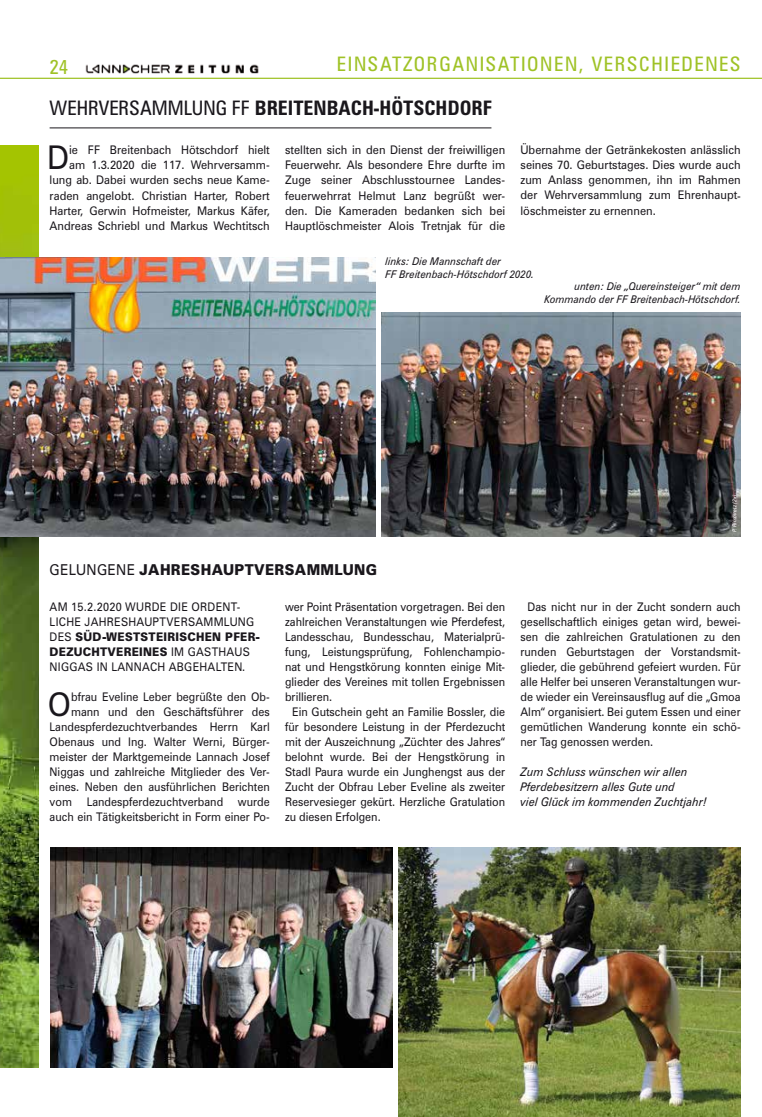
<style>
.page{position:relative;width:762px;height:1117px;background:#fff}
.page>*{position:absolute;margin:0;border:0;box-sizing:border-box;transform-origin:0 0}
.t1{font:32.75px "Zurich BT";color:#1a171c;scale:.94 1}
.t2{font:32.75px "Zurich BT";color:#1a171c;scale:.92 1}
.t3{font:condensed 20px "Zurich BT";letter-spacing:.08em;color:#9fc226}
.t4{font:700 condensed 20px "Zurich BT";color:#1a171c}
.t5{font:condensed 20px "Zurich BT";color:#1a171c}
.t6{font:900 15px "Zurich BT";letter-spacing:.025em;color:#1a171c;scale:.92 1}
.t7{font:15px "Zurich BT";color:#1a171c;scale:.92 1}
.t8{font:11.88px/15px "Zurich BT";color:#1a171c;text-align:right;scale:.92 1}
.t9{font:11.88px/15px "Zurich BT";color:#1a171c;text-align:justify;scale:.94 1}
.t10{font:italic 11.88px/15px "Zurich BT";color:#1a171c;scale:.92 1}
.t11{font:900 11.88px/15px "Zurich BT";letter-spacing:.025em;color:#1a171c;scale:.92 1}
.t12{font:italic 10.62px/12.5px "Zurich BT";color:#1a171c;scale:.92 1}
.t13{font:italic 5.62px "Zurich BT";color:#fff;scale:.92 1}
.s1{font-weight:400}
</style>
<div class="page">
<img style="left:0;top:145px;width:38px;height:921px">
<hr style="left:50px;top:128px;width:441px;height:1px;background:#1a171c">
<img style="left:0;top:257px;width:376px;height:279px">
<img style="left:381px;top:312px;width:360px;height:224px">
<img style="left:398px;top:847px;width:343px;height:269px">
<img style="left:50px;top:847px;width:343px;height:219px">
<img style="left:85px;top:64px;width:174px;height:10px">
<hr style="left:0;top:78px;width:762px;height:1px;background:#9fc226">
<h2 class="t3" style="left:50px;top:55px;width:20px">24</h2>
<h2 class="t3" style="left:337px;top:51px;width:31px">EINSA</h2>
<h2 class="t3" style="left:392px;top:51px;width:148px">TZORGAN ISATIONEN</h2>
<h2 class="t3" style="left:579px;top:51px;width:128px">, VERSCHIEDENES</h2>
<h2 class="t5" style="left:50px;top:95px;width:94px">WEHRVERSAMML</h2>
<h2 class="t4" style="left:192px;top:95px;width:302px"><span class="s1">UNG FF</span> BREITENBACH-HÖTSCHDORF</h2>
<p class="t9" style="left:50px;top:143px;width:236px;text-align:right">ie FF Breitenbach Hötschdorf hielt<br>am 1.3.2020 die 117. Wehrversamm&shy;lung ab. Dabei wurden sechs neue Kame&shy;raden angelobt. Christian Harter, Robert Harter, Gerwin Hofmeister, Markus Käfer, Andreas Schriebl und Markus Wechtitsch</p>
<p class="t9" style="left:285px;top:143px;width:236px">stellten sich in den Dienst der freiwilligen Feuerwehr. Als besondere Ehre durfte im Zuge seiner Abschlusstournee Landes&shy;feuerwehrrat Helmut Lanz begrüßt wer&shy;den. Die Kameraden bedanken sich bei Hauptlöschmeister Alois Tretnjak für die</p>
<p class="t9" style="left:520px;top:143px;width:236px">Übernahme der Getränkekosten anlässlich seines 70. Geburtstages. Dies wurde auch zum Anlass genommen, ihn im Rahmen der Wehrversammlung zum Ehrenhaupt&shy;löschmeister zu ernennen.</p>
<h1 class="t1" style="left:47px;top:138px;width:25px">D</h1>
<p class="t12" style="left:386px;top:255px;width:163px">links: Die Mannschaft der<br>FF Breitenbach-Hötschdorf 2020.</p>
<p class="t12" style="left:545px;top:280px;width:215px;text-align:right">unten: Die „Quereinsteiger“ mit dem<br>Kommando der FF Breitenbach-Hötschdorf.</p>
<p class="t7" style="left:50px;top:560px;width:23px">Gelungene</p>
<p class="t6" style="left:140px;top:560px;width:115px">JAHRESHAUPTV</p>
<p class="t6" style="left:265px;top:560px;width:59px">ERSAMML</p>
<p class="t6" style="left:343px;top:560px;width:36px">UNG</p>
<p class="t13" style="left:731px;top:531px;width:42px;rotate:-90deg">P. Rimovetz (2x)</p>
<p class="t8" style="left:50px;top:599px;width:93px">Am 15.2.2020 wurde</p>
<p class="t8" style="left:170px;top:599px;width:7px">die</p>
<p class="t8" style="left:192px;top:599px;width:10px">ordent</p>
<p class="t8" style="left:237px;top:599px;width:5px">-</p>
<p class="t8" style="left:50px;top:614px;width:8px">liche</p>
<p class="t8" style="left:85px;top:614px;width:16px">Jahreshauptversammlung</p>
<p class="t8" style="left:50px;top:629px;width:9px">des</p>
<p class="t11" style="left:50px;top:629px;width:230px;text-indent:26px">SÜD-WESTSTEIRISCHEN PFER-<br>DEZUCHTVEREINES <span class="s1">im Gasthaus<br>Niggas</span></p>
<p class="t8" style="left:97px;top:659px;width:33px">in Lannach</p>
<p class="t8" style="left:169px;top:659px;width:9px">abgehalten</p>
<p class="t8" style="left:242px;top:659px;width:5px">.</p>
<h1 class="t2" style="left:48px;top:684px;width:27px">O</h1>
<p class="t8" style="left:50px;top:689px;width:241px">bfrau Eveline Leber begrüßte den Ob&shy;mann und den Geschäftsführer des Landespferdezuchtverbandes Herrn Karl Obenaus und Ing. Walter Werni, Bürger&shy;meister der Marktgemeinde Lannach Josef Niggas und zahlreiche Mitglieder des Ver&shy;eines. Neben den ausführlichen Berichten vom Landespferdezuchtverband wurde auch ein Tätigkeitsbericht in Form einer Po-</p>
<p class="t8" style="left:285px;top:599px;width:241px">wer Point Präsentation vorgetragen. Bei den</p>
<p class="t8" style="left:285px;top:614px;width:241px">zahlreichen Veranstaltungen wie Pferdefest,</p>
<p class="t8" style="left:285px;top:629px;width:241px">Landesschau, Bundesschau, Materialprü-</p>
<p class="t8" style="left:285px;top:644px;width:241px">fung, Leistungsprüfung, Fohlenchampio-</p>
<p class="t8" style="left:285px;top:659px;width:241px">nat und Hengstkörung konnten einige Mit-</p>
<p class="t8" style="left:285px;top:674px;width:241px">glieder des Vereines mit tollen Ergebnissen</p>
<p class="t8" style="left:285px;top:689px;width:53px">brillieren.</p>
<p class="t8" style="left:292px;top:704px;width:233px">Ein Gutschein geht an Familie Bossler, die</p>
<p class="t8" style="left:285px;top:719px;width:241px">für besondere Leistung in der Pferdezucht</p>
<p class="t8" style="left:285px;top:734px;width:241px">mit der Auszeichnung „Züchter des Jahres“</p>
<p class="t8" style="left:285px;top:749px;width:241px">belohnt wurde. Bei der Hengstkörung in</p>
<p class="t8" style="left:285px;top:764px;width:241px">Stadl Paura wurde ein Junghengst aus der</p>
<p class="t8" style="left:285px;top:779px;width:241px">Zucht der Obfrau Leber Eveline als zweiter</p>
<p class="t8" style="left:285px;top:794px;width:241px">Reservesieger gekürt. Herzliche Gratulation</p>
<p class="t8" style="left:285px;top:809px;width:105px">zu diesen Erfolgen.</p>
<p class="t8" style="left:520px;top:599px;width:241px;text-align:justify;text-indent:7px">Das nicht nur in der Zucht sondern auch gesellschaftlich einiges getan wird, bewei&shy;sen die zahlreichen Gratulationen zu den runden Geburtstagen der Vorstandsmit&shy;glieder, die gebührend gefeiert wurden. Für alle Helfer bei unseren Veranstaltungen wur&shy;de wieder ein Vereinsausflug auf die „Gmoa Alm“ organisiert. Bei gutem Essen und einer gemütlichen Wanderung konnte ein schö&shy;ner Tag genossen werden.</p>
<p class="t10" style="left:520px;top:764px;width:205px">Zum Schluss wünschen wir allen<br>Pferdebesitzern alles Gute und<br>viel Glück im kommenden Zuchtjahr!</p>
</div>
